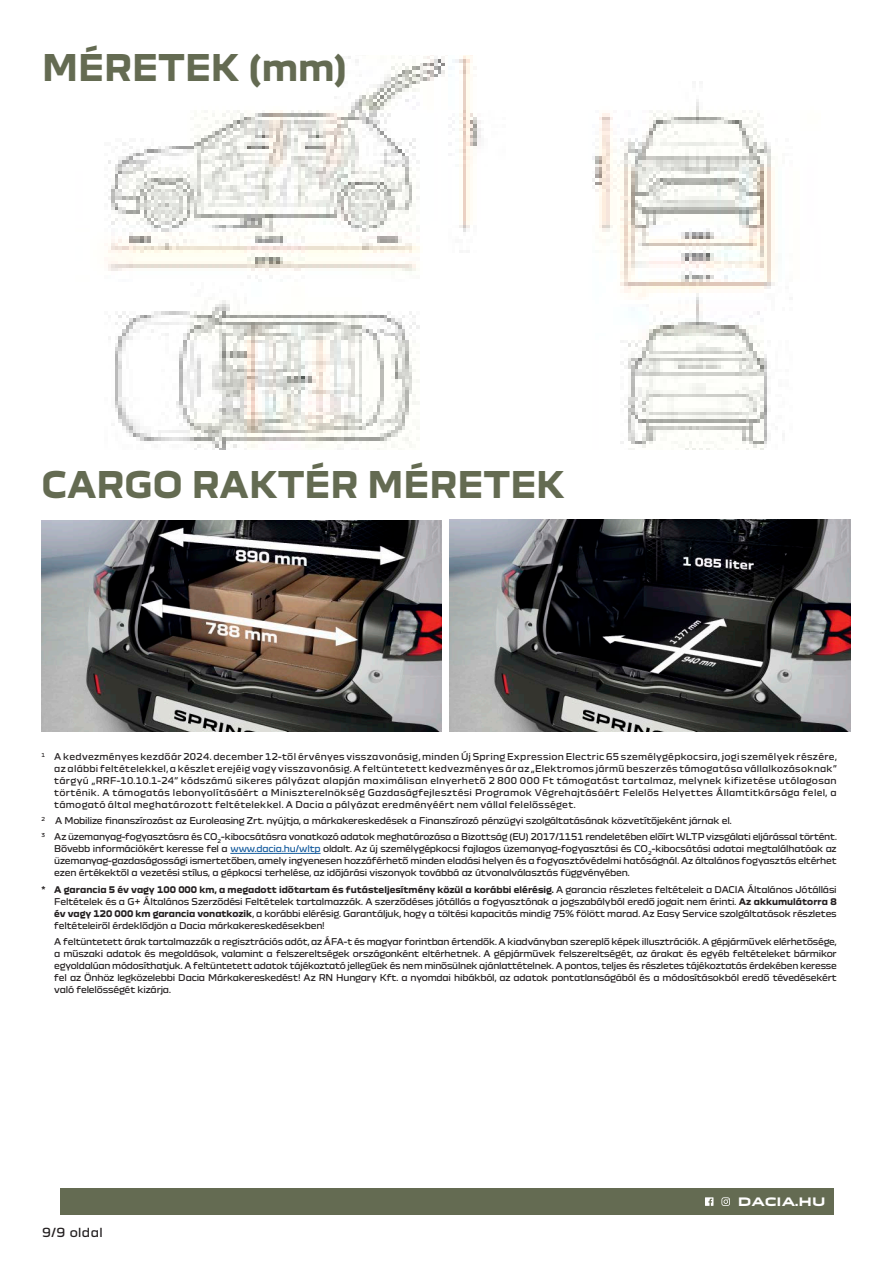
<style>
.page{position:relative;width:893px;height:1263px;background:#fff}
.page>*{position:absolute;margin:0;border:0;box-sizing:border-box;transform-origin:0 0}
.povinne_ruceni{font:700 36px "Dacia Block";color:#646b52}
.t1{font:12px "Dacia Block";letter-spacing:.035em;color:#231f20}
.t2{font:700 11.4px "Dacia Block Extended";letter-spacing:-.005em;color:#fff}
.t3{font:9px/12px "Dacia Block";letter-spacing:-.02em;color:#231f20;text-align:justify}
.s1{color:#175d9e}
.s2{font-weight:700}
</style>
<div class="page">
<div style="left:60px;top:1188px;width:773px;height:27px;background:#646b52"></div>
<svg style="left:705px;top:1197px;width:8px;height:9px"></svg>
<svg style="left:721px;top:1197px;width:9px;height:9px"></svg>
<hr style="left:230px;top:853px;width:91px;height:1px;background:#175d9e">
<img style="left:108px;top:55px;width:667px;height:395px">
<div style="left:42px;top:55px;width:299px;height:41px;background:#fff"></div>
<img style="left:42px;top:520px;width:399px;height:212px">
<img style="left:450px;top:520px;width:400px;height:212px">
<p class="povinne_ruceni" style="left:42px;top:48px;width:307px">MÉRETEK (mm)</p>
<p class="povinne_ruceni" style="left:42px;top:465px;width:525px">CARGO RAKTÉR MÉRETEK</p>
<p class="t3" style="left:54px;top:751px;width:784px;text-indent:-13px"><sup>1</sup> A kedvezményes kezdőár 2024. december 12-től érvényes visszavonásig, minden Új Spring Expression Electric 65 személygépkocsira, jogi személyek részére, az alábbi feltételekkel, a készlet erejéig vagy visszavonásig. A feltüntetett kedvezményes ár az „Elektromos jármű beszerzés támogatása vállalkozásoknak” tárgyú „RRF-10.10.1-24” kódszámú sikeres pályázat alapján maximálisan elnyerhető 2 800 000 Ft támogatást tartalmaz, melynek kifizetése utólagosan történik. A támogatás lebonyolításáért a Miniszterelnökség Gazdaságfejlesztési Programok Végrehajtásáért Felelős Helyettes Államtitkársága felel, a támogató által meghatározott feltételekkel. A Dacia a pályázat eredményéért nem vállal felelősséget.</p>
<p class="t3" style="left:42px;top:815px;width:692px"><sup>2</sup> A Mobilize finanszírozást az Euroleasing Zrt. nyújtja, a márkakereskedések a Finanszírozó pénzügyi szolgáltatásának közvetítőjeként járnak el.</p>
<p class="t3" style="left:54px;top:831px;width:784px;text-indent:-13px"><sup>3</sup> Az üzemanyag-fogyasztásra és CO<sub>2</sub>-kibocsátásra vonatkozó adatok meghatározása a Bizottság (EU) 2017/1151 rendeletében előírt WLTP vizsgálati eljárással történt.<br>Bővebb információkért keresse fel a <span class="s1">www.dacia.hu/wltp</span> oldalt. Az új személygépkocsi fajlagos üzemanyag-fogyasztási és CO<sub>2</sub>-kibocsátási adatai megtalálhatóak az üzemanyag-gazdaságossági ismertetőben, amely ingyenesen hozzáférhető minden eladási helyen és a fogyasztóvédelmi hatóságnál. Az általános fogyasztás eltérhet ezen értékektől a vezetési stílus, a gépkocsi terhelése, az időjárási viszonyok továbbá az útvonalválasztás függvényében.</p>
<p class="t3" style="left:54px;top:883px;width:784px;text-indent:-13px">* <span class="s2">A garancia 5 év vagy 100 000 km, a megadott időtartam és futásteljesítmény közül a korábbi elérésig.</span> A garancia részletes feltételeit a DACIA Általános Jótállási Feltételek és a G+ Általános Szerződési Feltételek tartalmazzák. A szerződéses jótállás a fogyasztónak a jogszabályból eredő jogait nem érinti. <span class="s2">Az akkumulátorra 8 év vagy 120 000 km garancia vonatkozik</span>, a korábbi elérésig. Garantáljuk, hogy a töltési kapacitás mindig 75% fölött marad. Az Easy Service szolgáltatások részletes feltételeiről érdeklődjön a Dacia márkakereskedésekben!</p>
<p class="t3" style="left:54px;top:936px;width:784px">A feltüntetett árak tartalmazzák a regisztrációs adót, az ÁFA-t és magyar forintban értendők. A kiadványban szereplő képek illusztrációk. A gépjárművek elérhetősége, a műszaki adatok és megoldások, valamint a felszereltségek országonként eltérhetnek. A gépjárművek felszereltségét, az árakat és egyéb feltételeket bármikor egyoldalúan módosíthatjuk. A feltüntetett adatok tájékoztató jellegűek és nem minősülnek ajánlattételnek. A pontos, teljes és részletes tájékoztatás érdekében keresse fel az Önhöz legközelebbi Dacia Márkakereskedést! Az RN Hungary Kft. a nyomdai hibákból, az adatok pontatlanságából és a módosításokból eredő tévedésekért való felelősségét kizárja.</p>
<h2 class="t1" style="left:43px;top:1223px;width:62px">9/9 oldal</h2>
<p class="t2" style="left:738px;top:1195px;width:89px">DACIA.HU</p>
</div>
